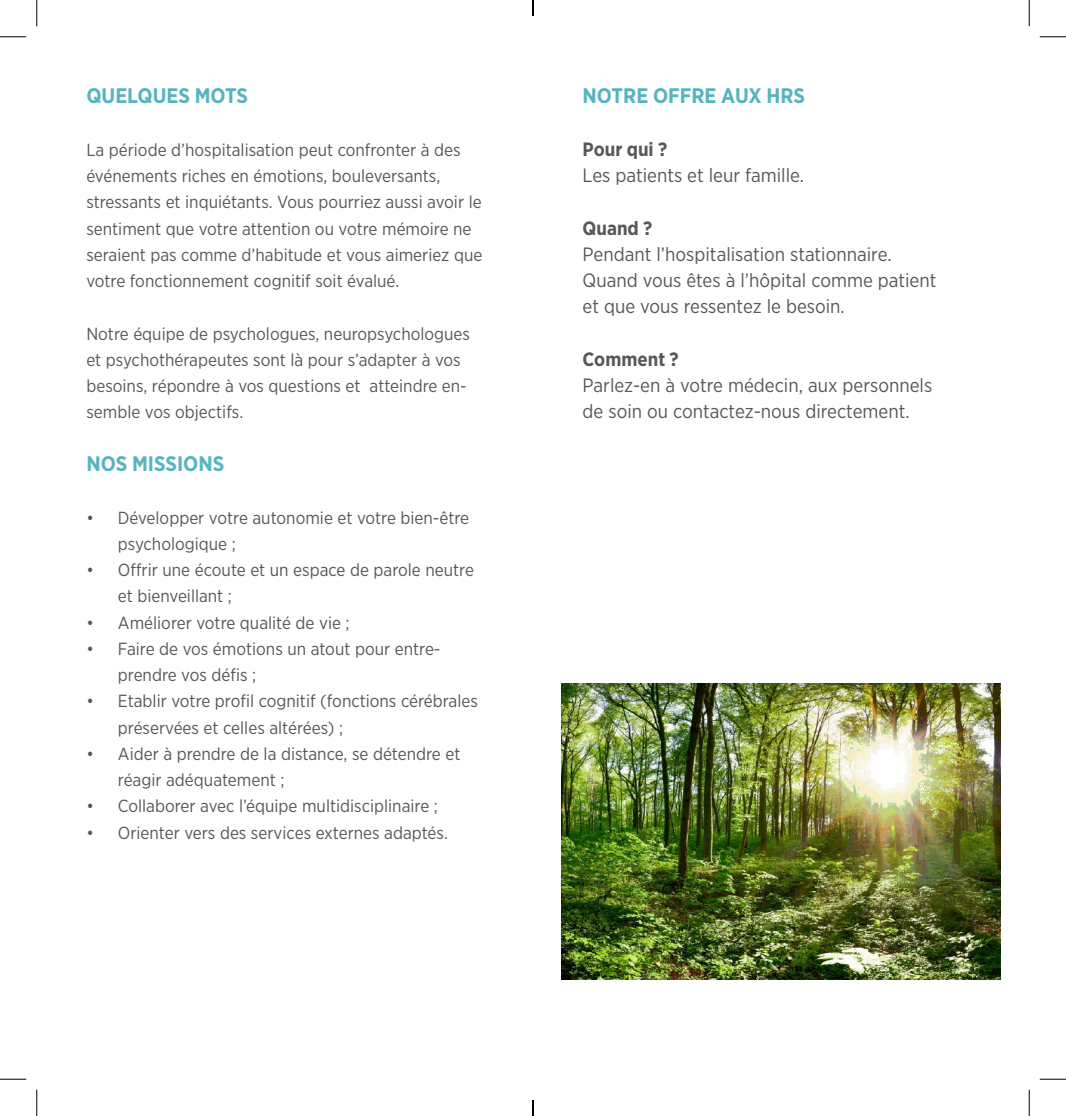
<style>
.page{position:relative;width:1066px;height:1116px;background:#fff}
.page>*{position:absolute;margin:0;border:0;box-sizing:border-box;transform-origin:0 0}
._01_H1_HRSBlue{font:700 21px "Gotham Narrow";color:#56b4c0}
._01_H1_HRSBlue-2{font:19.25px "Gotham Narrow";color:#57585a}
._01_H1_HRSBlue-3{font:700 19.25px "Gotham Narrow";color:#57585a}
._01_H1_HRSBlue-4{font:17.5px/26.2px "Gotham Narrow";color:#57585a}
</style>
<div class="page">
<img style="left:562px;top:683px;width:438px;height:296px">
<svg style="left:0;top:36px;width:26px;height:1px"></svg>
<svg style="left:1039px;top:36px;width:27px;height:1px"></svg>
<svg style="left:0;top:1078px;width:26px;height:1px"></svg>
<svg style="left:1039px;top:1078px;width:27px;height:1px"></svg>
<svg style="left:36px;top:0;width:1px;height:26px"></svg>
<svg style="left:36px;top:1089px;width:1px;height:26px"></svg>
<svg style="left:1029px;top:0;width:1px;height:26px"></svg>
<svg style="left:1029px;top:1089px;width:1px;height:26px"></svg>
<svg style="left:532px;top:0;width:2px;height:16px"></svg>
<svg style="left:532px;top:1100px;width:2px;height:15px"></svg>
<p class="_01_H1_HRSBlue" style="left:86px;top:82px;width:163px">QUELQUES MOTS</p>
<p class="_01_H1_HRSBlue-4" style="left:86px;top:136px;width:397px">La période d’hospitalisation peut confronter à des événements riches en émotions, bouleversants, stressants et inquiétants. Vous pourriez aussi avoir le sentiment que votre attention ou votre mémoire ne seraient pas comme d’habitude et vous aimeriez que votre fonctionnement cognitif soit évalué.</p>
<p class="_01_H1_HRSBlue-4" style="left:86px;top:320px;width:385px">Notre équipe de psychologues, neuropsychologues et psychothérapeutes sont là pour s’adapter à vos besoins, répondre à vos questions et atteindre en&shy;semble vos objectifs.</p>
<p class="_01_H1_HRSBlue" style="left:86px;top:450px;width:139px">NOS MISSIONS</p>
<p class="_01_H1_HRSBlue-4" style="left:118px;top:504px;width:353px;text-indent:-31px">• Développer votre autonomie et votre bien-être psychologique ;</p>
<p class="_01_H1_HRSBlue-4" style="left:118px;top:556px;width:357px;text-indent:-31px">• Offrir une écoute et un espace de parole neutre et bienveillant ;</p>
<p class="_01_H1_HRSBlue-4" style="left:86px;top:609px;width:265px">• Améliorer votre qualité de vie ;</p>
<p class="_01_H1_HRSBlue-4" style="left:118px;top:635px;width:324px;text-indent:-31px">• Faire de vos émotions un atout pour entre&shy;prendre vos défis ;</p>
<p class="_01_H1_HRSBlue-4" style="left:118px;top:687px;width:361px;text-indent:-31px">• Etablir votre profil cognitif (fonctions cérébrales préservées et celles altérées) ;</p>
<p class="_01_H1_HRSBlue-4" style="left:118px;top:740px;width:344px;text-indent:-31px">• Aider à prendre de la distance, se détendre et réagir adéquatement ;</p>
<p class="_01_H1_HRSBlue-4" style="left:86px;top:792px;width:353px">• Collaborer avec l’équipe multidisciplinaire ;</p>
<p class="_01_H1_HRSBlue-4" style="left:86px;top:819px;width:363px">• Orienter vers des services externes adaptés.</p>
<p class="_01_H1_HRSBlue" style="left:582px;top:82px;width:224px">NOTRE OFFRE AUX HRS</p>
<p class="_01_H1_HRSBlue-3" style="left:582px;top:137px;width:86px">Pour qui ?</p>
<p class="_01_H1_HRSBlue-2" style="left:582px;top:163px;width:223px">Les patients et leur famille.</p>
<p class="_01_H1_HRSBlue-3" style="left:582px;top:215px;width:71px">Quand ?</p>
<p class="_01_H1_HRSBlue-2" style="left:582px;top:242px;width:310px">Pendant l’hospitalisation stationnaire.</p>
<p class="_01_H1_HRSBlue-2" style="left:582px;top:268px;width:355px">Quand vous êtes à l’hôpital comme patient</p>
<p class="_01_H1_HRSBlue-2" style="left:582px;top:294px;width:264px">et que vous ressentez le besoin.</p>
<p class="_01_H1_HRSBlue-3" style="left:582px;top:347px;width:98px">Comment ?</p>
<p class="_01_H1_HRSBlue-2" style="left:582px;top:373px;width:351px">Parlez-en à votre médecin, aux personnels</p>
<p class="_01_H1_HRSBlue-2" style="left:582px;top:399px;width:328px">de soin ou contactez-nous directement.</p>
</div>
